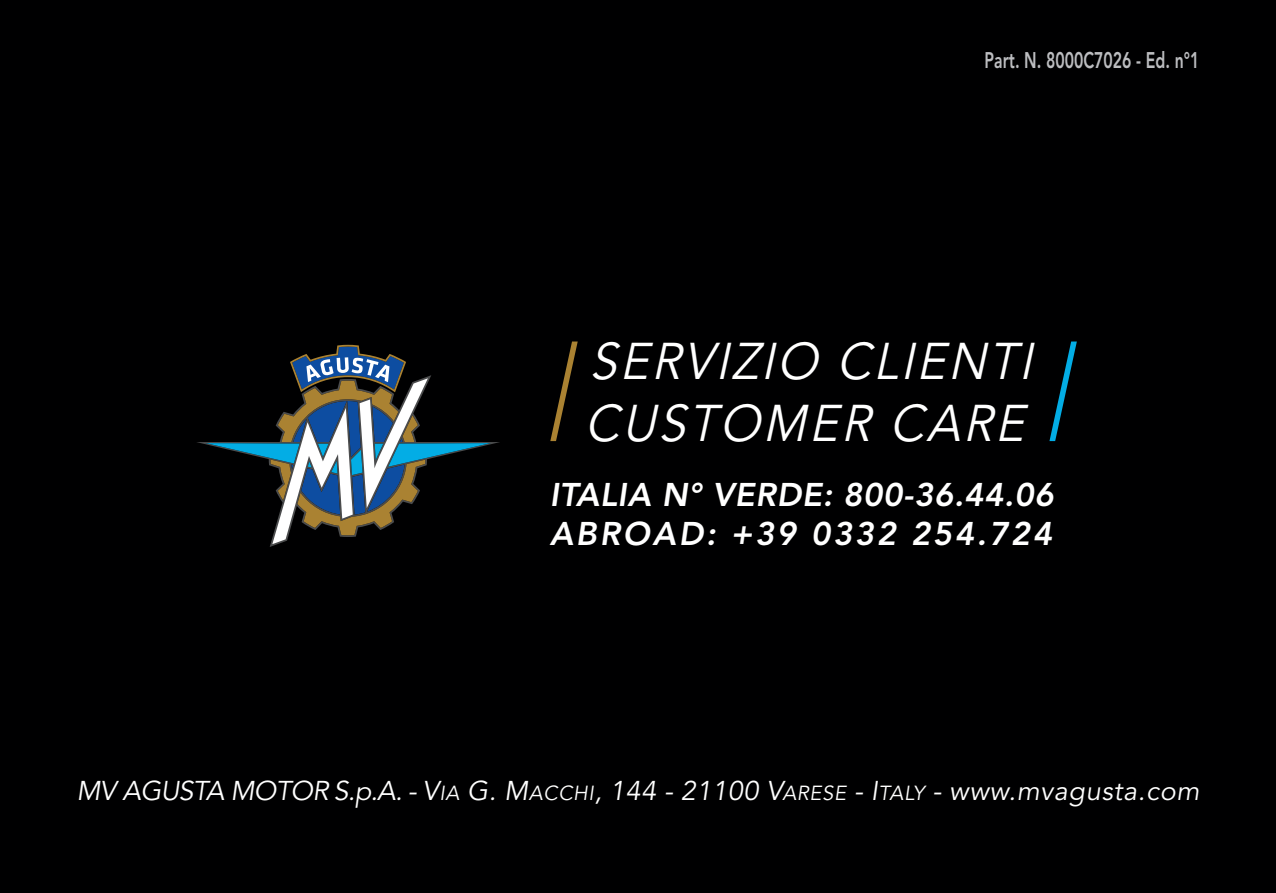
<style>
.page{position:relative;width:1276px;height:893px;background:#000001}
.page>*{position:absolute;margin:0;border:0;box-sizing:border-box;transform-origin:0 0}
.t1{font:italic 51.3px/61.5px "Avenir LT Std";letter-spacing:.06em;color:#fff;scale:.95 1}
.t2{font:italic 800 32.7px/39px "Avenir LT Std";letter-spacing:.02em;color:#fff}
.t3{font:italic 27px "Avenir LT Std";letter-spacing:.025em;color:#fff}
.t4{font:800 22.5px "Avenir LT Std";color:#bcbdc0;scale:.7 1}
.s1{font-size:20.4px}
</style>
<div class="page">
<svg style="left:550px;top:341px;width:28px;height:100px"></svg>
<svg style="left:1049px;top:341px;width:28px;height:100px"></svg>
<svg style="left:206px;top:345px;width:285px;height:199px"></svg>
<p class="t4" style="left:984px;top:51px;width:308px">Part. N. 8000C7026 - Ed. n°1</p>
<h1 class="t1" style="left:584px;top:335px;width:472px">SERVIZIO CLIENTI<br>CUSTOMER CARE</h1>
<p class="t2" style="left:550px;top:478px;width:505px">ITALIA N° VERDE: 800-36.44.06<br>ABROAD: +39 0332 254.724</p>
<p class="t3" style="left:76px;top:779px;width:1124px">MV AGUSTA MOTOR S.p.A. - V<span class="s1">IA</span> G. M<span class="s1">ACCHI</span>, 144 - 21100 V<span class="s1">ARESE</span> - I<span class="s1">TALY</span> - www.mvagusta.com</p>
</div>
